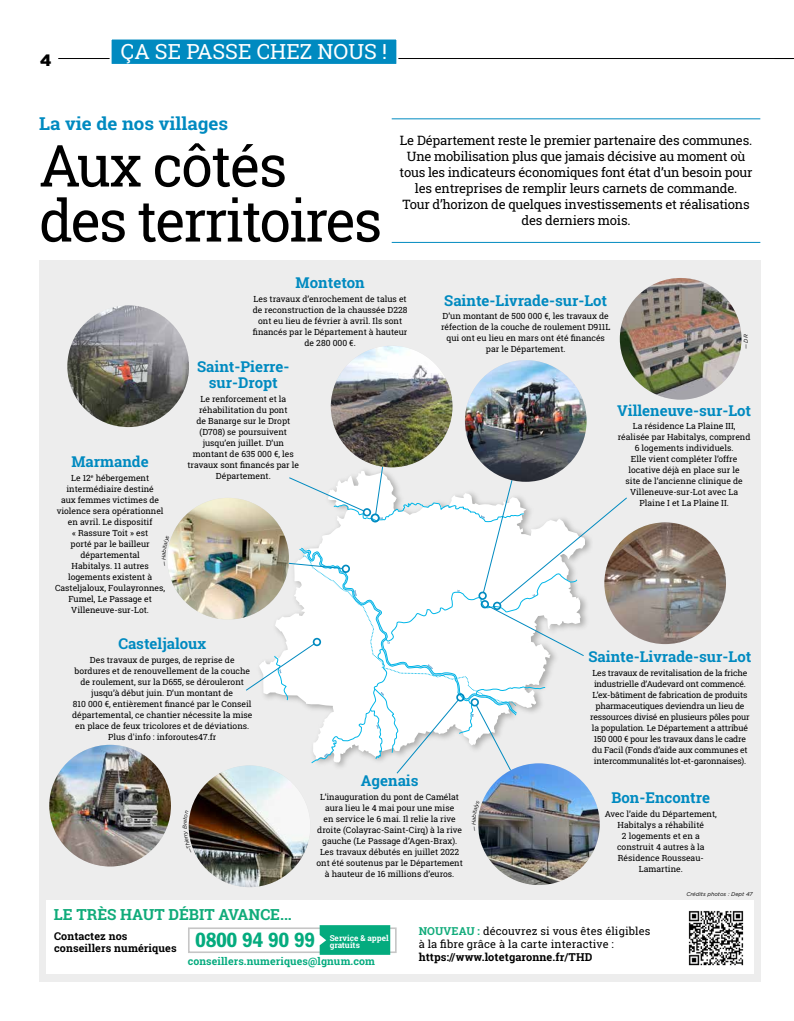
<style>
.page{position:relative;width:794px;height:1021px;background:#fff}
.page>*{position:absolute;margin:0;border:0;box-sizing:border-box;transform-origin:0 0}
.t1{font:58px/55px "Roboto Slab";letter-spacing:-.04em;color:#000}
.t2{font:21.3px "ITC Franklin Gothic Std Dm Cd";letter-spacing:-.02em;color:#04ab7e}
.t3{font:21px "Roboto Slab";color:#fff}
.t4{font:700 17.9px "Roboto Slab";color:#008ac0;scale:1.05 1}
.t5{font:900 16.4px "Gotham";color:#000}
.t6{font:700 15.4px "Roboto Slab";color:#10ab7a}
.t7{font:700 15px/16px "Roboto Slab";color:#008ac0;text-align:center}
.t8{font:13px/16px "Roboto Slab";letter-spacing:-.02em;color:#000;text-align:center}
.t9{font:11px/13px "Roboto Slab";letter-spacing:.01em;color:#000}
.t10{font:700 11px "Roboto Slab";letter-spacing:.01em;color:#000}
.t11{font:700 10.8px/12.6px "Roboto Slab";letter-spacing:.01em;color:#000}
.t12{font:700 10.6px "Roboto Slab";letter-spacing:.01em;color:#04ab7e}
.t13{font:8.5px/11px "Roboto Slab";color:#000;text-align:center}
.t14{font:8.5px/11px "Roboto Slab";letter-spacing:-.02em;color:#000;text-align:center}
.t15{font:700 8.1px/7.2px "Roboto Slab";color:#fff}
.t16{font:italic 5.5px "Gotham";color:#000}
.s1{font-weight:700;color:#10ab7a}
</style>
<div class="page">
<div style="left:39px;top:260px;width:722px;height:721px;background:#ededed"></div>
<hr style="left:58px;top:58px;width:735px;height:1px;background:#000">
<svg style="left:109px;top:39px;width:290px;height:25px;background:#0a8ec2"></svg>
<hr style="left:392px;top:118px;width:368px;height:1px;background:#008ac0">
<hr style="left:392px;top:242px;width:368px;height:1px;background:#008ac0">
<img style="left:620px;top:278px;width:121px;height:121px;border-radius:61px">
<div style="left:46px;top:900px;width:707px;height:73px;background:#fff"></div>
<img style="left:604px;top:522px;width:122px;height:122px;border-radius:61px">
<img style="left:688px;top:910px;width:56px;height:56px">
<div style="left:188px;top:927px;width:208px;height:26px;border:2px solid #c6c6c6"></div>
<div style="left:320px;top:925px;width:70px;height:29px;background:#04ab7e"></div>
<img style="left:67px;top:305px;width:122px;height:122px;border-radius:61px">
<img style="left:478px;top:763px;width:121px;height:122px;border-radius:61px">
<img style="left:189px;top:765px;width:121px;height:122px;border-radius:61px">
<img style="left:167px;top:498px;width:122px;height:121px;border-radius:61px">
<img style="left:49px;top:744px;width:122px;height:122px;border-radius:61px">
<svg style="left:239px;top:441px;width:389px;height:341px"></svg>
<div style="left:371px;top:513px;width:9px;height:9px;border:2px solid #008ac0;border-radius:50%"></div>
<img style="left:331px;top:346px;width:121px;height:121px;border-radius:61px">
<img style="left:465px;top:360px;width:121px;height:122px;border-radius:61px">
<svg style="left:167px;top:541px;width:3px;height:25px"></svg>
<svg style="left:478px;top:809px;width:2px;height:22px"></svg>
<svg style="left:188px;top:810px;width:3px;height:33px"></svg>
<h3 class="t5" style="left:40px;top:48px;width:13px">4</h3>
<h3 class="t3" style="left:121px;top:37px;width:268px">ÇA SE PASSE CHEZ NOUS !</h3>
<h3 class="t4" style="left:39px;top:111px;width:182px">La vie de nos villages</h3>
<h1 class="t1" style="left:39px;top:137px;width:344px">Aux côtés des territoires</h1>
<p class="t8" style="left:400px;top:132px;width:354px">Le Département reste le premier partenaire des communes.<br>Une mobilisation plus que jamais décisive au moment où tous les indicateurs économiques font état d’un besoin pour les entreprises de remplir leurs carnets de commande.<br>Tour d’horizon de quelques investissements et réalisations des derniers mois.</p>
<h3 class="t7" style="left:71px;top:453px;width:79px">Marmande</h3>
<p class="t13" style="left:55px;top:472px;width:112px">Le 12<sup>e</sup> hébergement intermédiaire destiné<br>aux femmes victimes de violence sera opérationnel en avril. Le dispositif<br>« Rassure Toit » est<br>porté par le bailleur départemental<br>Habitalys. 11 autres logements existent à<br>Casteljaloux, Foulayronnes,<br>Fumel, Le Passage et<br>Villeneuve-sur-Lot.</p>
<h3 class="t7" style="left:296px;top:274px;width:70px">Monteton</h3>
<p class="t13" style="left:253px;top:293px;width:156px">Les travaux d’enrochement de talus et de reconstruction de la chaussée D228 ont eu lieu de février à avril. Ils sont financés par le Département à hauteur de 280 000 €.</p>
<h3 class="t7" style="left:197px;top:358px;width:94px">Saint-Pierre&shy;sur-Dropt</h3>
<p class="t13" style="left:187px;top:393px;width:113px">Le renforcement et la réhabilitation du pont<br>de Banarge sur le Dropt (D708) se poursuivent jusqu’en juillet. D’un montant de 635 000 €, les travaux sont financés par le<br>Département.</p>
<h3 class="t7" style="left:118px;top:635px;width:89px">Casteljaloux</h3>
<p class="t13" style="left:72px;top:654px;width:182px">Des travaux de purges, de reprise de bordures et de renouvellement de la couche de roulement, sur la D655, se dérouleront jusqu’à début juin. D’un montant de<br>810 000 €, entièrement financé par le Conseil départemental, ce chantier nécessite la mise en place de feux tricolores et de déviations.<br>Plus d'info : inforoutes47.fr</p>
<h3 class="t7" style="left:444px;top:292px;width:164px">Sainte-Livrade-sur-Lot</h3>
<p class="t13" style="left:441px;top:311px;width:171px">D’un montant de 500 000 €, les travaux de réfection de la couche de roulement D911L qui ont eu lieu en mars ont été financés par le Département.</p>
<p class="t16" style="left:742px;top:349px;width:16px;rotate:-90deg">— DR</p>
<h3 class="t7" style="left:617px;top:402px;width:136px">Villeneuve-sur-Lot</h3>
<p class="t13" style="left:618px;top:420px;width:134px">La résidence La Plaine III, réalisée par Habitalys, comprend<br>6 logements individuels.<br>Elle vient compléter l’offre locative déjà en place sur le<br>site de l’ancienne clinique de<br>Villeneuve-sur-Lot avec La<br>Plaine I et La Plaine II.</p>
<h3 class="t7" style="left:588px;top:648px;width:164px">Sainte-Livrade-sur-Lot</h3>
<p class="t14" style="left:590px;top:667px;width:161px">Les travaux de revitalisation de la friche industrielle d’Audevard ont commencé.<br>L’ex-bâtiment de fabrication de produits pharmaceutiques deviendra un lieu de ressources divisé en plusieurs pôles pour la population. Le Département a attribué 150 000 € pour les travaux dans le cadre du Facil (Fonds d’aide aux communes et intercommunalités lot-et-garonnaises).</p>
<h3 class="t6" style="left:54px;top:903px;width:239px">LE TRÈS HAUT DÉBIT AVANCE...</h3>
<h3 class="t7" style="left:361px;top:772px;width:59px">Agenais</h3>
<p class="t13" style="left:316px;top:791px;width:148px">L’inauguration du pont de Camélat aura lieu le 4 mai pour une mise<br>en service le 6 mai. Il relie la rive droite (Colayrac-Saint-Cirq) à la rive gauche (Le Passage d’Agen-Brax).<br>Les travaux débutés en juillet 2022 ont été soutenus par le Département à hauteur de 16 millions d’euros.</p>
<h3 class="t7" style="left:611px;top:789px;width:100px">Bon-Encontre</h3>
<p class="t13" style="left:605px;top:808px;width:113px">Avec l’aide du Département,<br>Habitalys a réhabilité<br>2 logements et en a construit 4 autres à la<br>Résidence Rousseau-<br>Lamartine.</p>
<p class="t16" style="left:686px;top:890px;width:68px">Crédits photos : Dept 47</p>
<p class="t11" style="left:54px;top:929px;width:124px">Contactez nos conseillers numériques</p>
<h2 class="t2" style="left:195px;top:927px;width:122px">0800 94 90 99</h2>
<p class="t15" style="left:330px;top:934px;width:61px">Service &amp; appel gratuits</p>
<p class="t12" style="left:188px;top:954px;width:189px">conseillers.numeriques@lgnum.com</p>
<p class="t9" style="left:419px;top:924px;width:233px"><span class="s1">NOUVEAU :</span> découvrez si vous êtes éligibles à la fibre grâce à la carte interactive :</p>
<p class="t10" style="left:419px;top:949px;width:175px">https://www.lotetgaronne.fr/THD</p>
</div>
